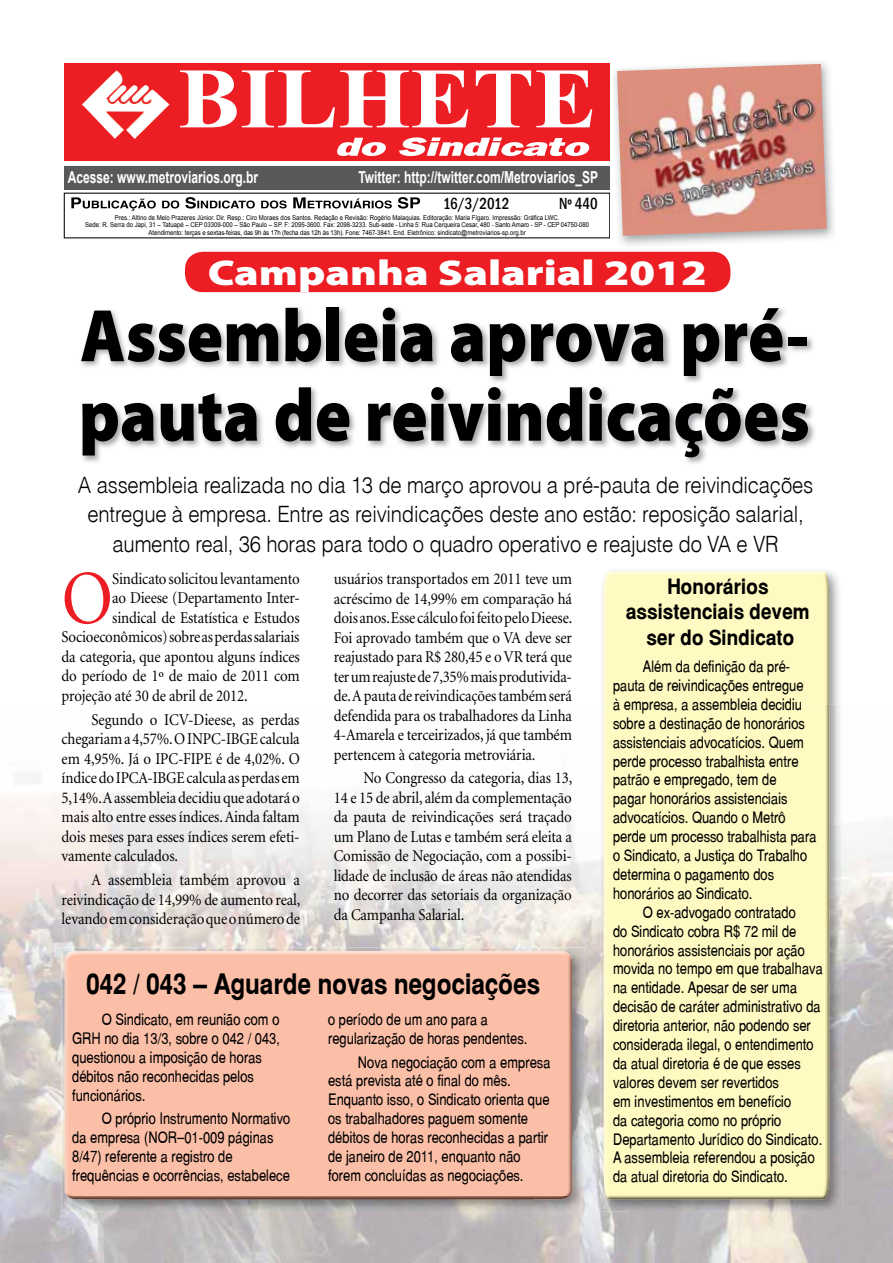
<style>
.page{position:relative;width:893px;height:1263px;background:#fff}
.page>*{position:absolute;margin:0;border:0;box-sizing:border-box;transform-origin:0 0}
.t1{font:76.5px "Minion";color:#ed1d24;scale:.9 1}
.t2{font:900 75px/79.5px "Myriad Pro";color:#000;scale:.9 1}
.t3{font:900 36px "Myriad Pro";color:#fff;scale:1.25 1}
.t4{font:700 28.2px "Switzerland Narrow";color:#000;scale:1.04 1}
.t5{font:22.5px/29.2px "Switzerland Light Plain";letter-spacing:-.01em;color:#000;text-align:center;scale:.9 1}
.t6{font:700 21px/25.2px "Switzerland Narrow";color:#000;text-align:center;scale:1.1 1}
.t7{font:16.5px/19.5px "Minion";letter-spacing:-.01em;color:#000;text-align:justify;scale:.9 1}
.t8{font:700 16.5px "Arial";color:#fff;scale:.73 1}
.t9{font:500 condensed 16.5px "Franklin Gothic";color:#000;scale:.9 1}
.t10{font:15.75px/18.9px "Switzerland Narrow Plain";color:#000}
.t11{font:6.75px/7.5px "Arial";color:#000;text-align:center;scale:.89 1}
</style>
<div class="page">
<img style="left:0;top:771px;width:600px;height:187px">
<img style="left:841px;top:839px;width:52px;height:424px">
<img style="left:0;top:958px;width:104px;height:305px">
<img style="left:578px;top:958px;width:52px;height:305px">
<img style="left:104px;top:1212px;width:474px;height:51px">
<img style="left:630px;top:1212px;width:211px;height:51px">
<svg style="left:64px;top:193px;width:546px;height:45px"></svg>
<div style="left:64px;top:63px;width:546px;height:97px;background:#ed1d24"></div>
<svg style="left:337px;top:137px;width:252px;height:19px"></svg>
<svg style="left:180px;top:70px;width:412px;height:57px"></svg>
<div style="left:64px;top:166px;width:546px;height:23px;background:#58595b"></div>
<img style="left:614px;top:62px;width:220px;height:184px">
<img style="left:617px;top:64px;width:210px;height:172px">
<img style="left:82px;top:70px;width:87px;height:69px">
<img style="left:81px;top:307px;width:734px;height:157px">
<img style="left:600px;top:570px;width:242px;height:642px">
<div style="left:604px;top:571px;width:225px;height:628px;background:#fffac2"></div>
<div style="left:185px;top:252px;width:545px;height:40px;background:#ed1d24;border-radius:18px"></div>
<img style="left:61px;top:947px;width:524px;height:53px">
<img style="left:61px;top:1000px;width:52px;height:212px">
<img style="left:533px;top:1000px;width:52px;height:212px">
<img style="left:113px;top:1199px;width:420px;height:13px">
<hr style="left:68px;top:951px;width:501px;height:3px;background:#fcddce">
<img style="left:67px;top:1196px;width:503px;height:3px">
<div style="left:65px;top:954px;width:507px;height:242px;background:#fbbea7"></div>
<p class="t8" style="left:68px;top:166px;width:262px">Acesse: www.metroviarios.org.br</p>
<p class="t8" style="left:358px;top:166px;width:330px">Twitter: http://twitter.com/Metroviarios_SP</p>
<p class="t11" style="left:85px;top:214px;width:568px">Pres.: Altino de Melo Prazeres Júnior. Dir. Resp.: Ciro Moraes dos Santos. Redação e Revisão: Rogério Malaquias. Editoração: Maria Fígaro. Impressão: Gráfica LWC.<br>Sede: R. Serra do Japi, 31 – Tatuapé – CEP 03309-000 – São Paulo – SP. F: 2095-3600. Fax: 2098-3233. Sub-sede - Linha 5: Rua Cerqueira Cesar, 480 - Santo Amaro - SP - CEP 04750-080<br>Atendimento: terças e sextas-feiras, das 9h às 17h (fecha das 12h às 13h). Fone: 7467-3841. End. Eletrônico: sindicato@metroviarios-sp.org.br</p>
<p class="t9" style="left:443px;top:192px;width:75px">16/3/2012</p>
<p class="t9" style="left:559px;top:192px;width:44px">Nº 440</p>
<h3 class="t3" style="left:208px;top:253px;width:401px">Campanha Salarial 2012</h3>
<h2 class="t2" style="left:79px;top:297px;width:814px">Assembleia aprova pré&shy;pauta de reivindicações</h2>
<h3 class="t5" style="left:78px;top:470px;width:819px">A assembleia realizada no dia 13 de março aprovou a pré-pauta de reivindicações entregue à empresa. Entre as reivindicações deste ano estão: reposição salarial, aumento real, 36 horas para todo o quadro operativo e reajuste do VA e VR</h3>
<h1 class="t1" style="left:62px;top:561px;width:58px">O</h1>
<p class="t7" style="left:112px;top:569px;width:210px">Sindicato solicitou levantamento</p>
<p class="t7" style="left:334px;top:570px;width:267px">usuários transportados em 2011 teve um acréscimo de 14,99% em comparação há dois anos. Esse cálculo foi feito pelo Dieese.<br>Foi aprovado também que o VA deve ser reajustado para R$ 280,45 e o VR terá que ter um reajuste de 7,35% mais produtivida&shy;de. A pauta de reivindicações também será defendida para os trabalhadores da Linha 4-Amarela e terceirizados, já que também pertencem à categoria metroviária.</p>
<p class="t7" style="left:334px;top:769px;width:267px;text-indent:30px">No Congresso da categoria, dias 13, 14 e 15 de abril, além da complementação da pauta de reivindicações será traçado um Plano de Lutas e também será eleita a Comissão de Negociação, com a possibi&shy;lidade de inclusão de áreas não atendidas no decorrer das setoriais da organização da Campanha Salarial.</p>
<h3 class="t6" style="left:626px;top:574px;width:169px">Honorários assistenciais devem ser do Sindicato</h3>
<p class="t10" style="left:613px;top:657px;width:205px;text-indent:30px">Além da definição da pré&shy;pauta de reivindicações entregue<br>à empresa, a assembleia decidiu sobre a destinação de honorários assistenciais advocatícios. Quem perde processo trabalhista entre patrão e empregado, tem de<br>pagar honorários assistenciais advocatícios. Quando o Metrô perde um processo trabalhista para o Sindicato, a Justiça do Trabalho determina o pagamento dos honorários ao Sindicato.</p>
<p class="t10" style="left:613px;top:902px;width:211px;text-indent:30px">O ex-advogado contratado<br>do Sindicato cobra R$ 72 mil de honorários assistenciais por ação movida no tempo em que trabalhava na entidade. Apesar de ser uma decisão de caráter administrativo da diretoria anterior, não podendo ser considerada ilegal, o entendimento da atual diretoria é de que esses valores devem ser revertidos<br>em investimentos em benefício<br>da categoria como no próprio<br>Departamento Jurídico do Sindicato.<br>A assembleia referendou a posição da atual diretoria do Sindicato.</p>
<p class="t7" style="left:112px;top:589px;width:210px">ao Dieese (Departamento Inter-</p>
<p class="t7" style="left:112px;top:608px;width:210px">sindical de Estatística e Estudos</p>
<p class="t7" style="left:62px;top:628px;width:266px">Socioeconômicos) sobre as perdas salariais</p>
<p class="t7" style="left:62px;top:647px;width:266px">da categoria, que apontou alguns índices</p>
<p class="t7" style="left:62px;top:667px;width:266px">do período de 1º de maio de 2011 com</p>
<p class="t7" style="left:62px;top:687px;width:208px">projeção até 30 de abril de 2012.</p>
<p class="t7" style="left:62px;top:710px;width:266px;text-indent:30px">Segundo o ICV-Dieese, as perdas chegariam a 4,57%. O INPC-IBGE calcula em 4,95%. Já o IPC-FIPE é de 4,02%. O índice do IPCA-IBGE calcula as perdas em 5,14%. A assembleia decidiu que adotará o mais alto entre esses índices. Ainda faltam dois meses para esses índices serem efeti&shy;vamente calculados.</p>
<p class="t7" style="left:62px;top:871px;width:267px;text-indent:30px">A assembleia também aprovou a reivindicação de 14,99% de aumento real, levando em consideração que o número de</p>
<h3 class="t4" style="left:86px;top:967px;width:438px">042 / 043 – Aguarde novas negociações</h3>
<p class="t10" style="left:72px;top:1010px;width:209px;text-indent:30px">O Sindicato, em reunião com o<br>GRH no dia 13/3, sobre o 042 / 043, questionou a imposição de horas débitos não reconhecidas pelos funcionários.</p>
<p class="t10" style="left:72px;top:1109px;width:220px;text-indent:30px">O próprio Instrumento Normativo da empresa (NOR–01-009 páginas 8/47) referente a registro de frequências e ocorrências, estabelece</p>
<p class="t10" style="left:328px;top:1010px;width:201px">o período de um ano para a regularização de horas pendentes.</p>
<p class="t10" style="left:328px;top:1052px;width:224px;text-indent:30px">Nova negociação com a empresa está prevista até o final do mês.<br>Enquanto isso, o Sindicato orienta que os trabalhadores paguem somente débitos de horas reconhecidas a partir de janeiro de 2011, enquanto não forem concluídas as negociações.</p>
</div>
